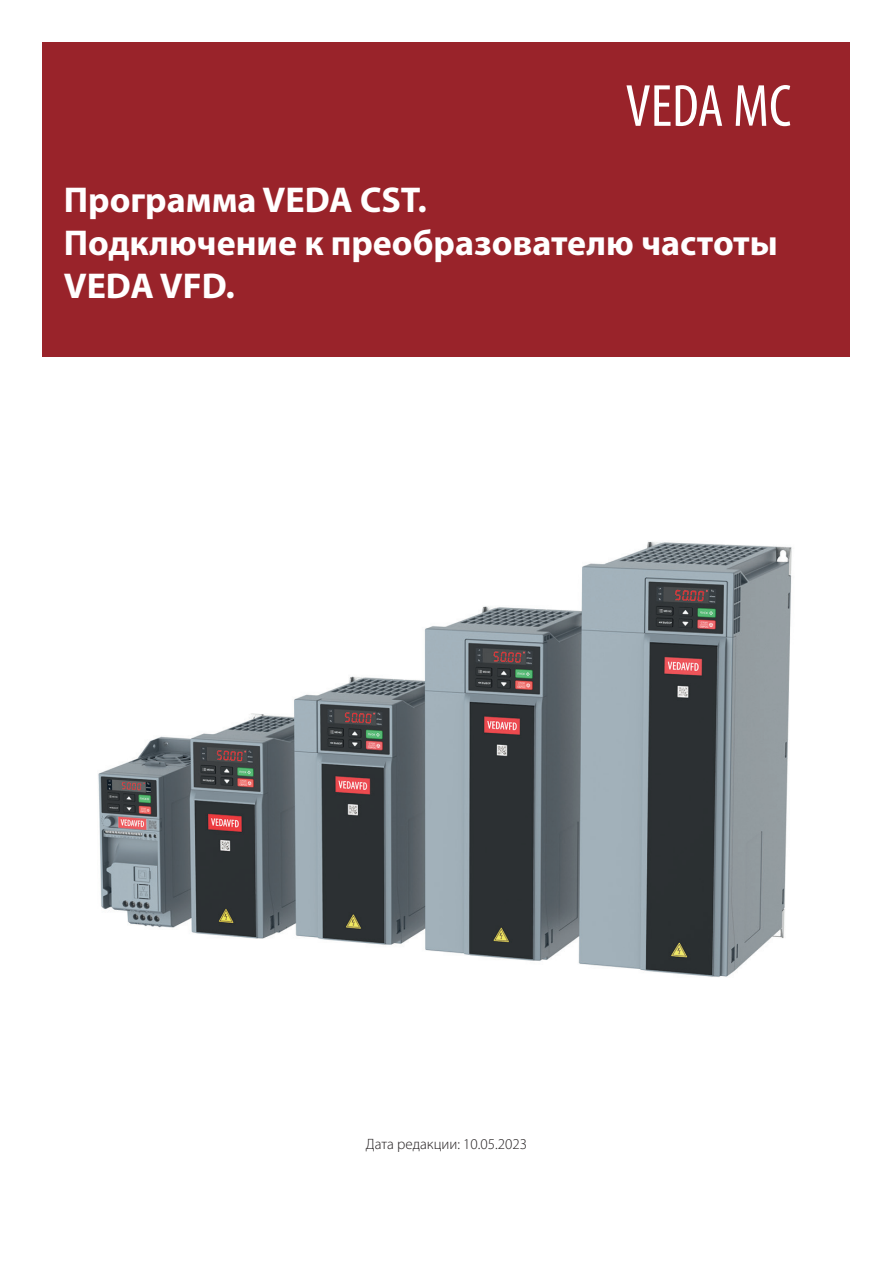
<style>
.page{position:relative;width:893px;height:1263px;background:#fff}
.page>*{position:absolute;margin:0;border:0;box-sizing:border-box;transform-origin:0 0}
.t1{font:condensed 60px "Myriad Pro";color:#fff}
.t2{font:700 36px/43.2px "Myriad Pro";color:#fff}
.t3{font:300 15px "Myriad Pro";color:#231f20}
</style>
<div class="page">
<div style="left:43px;top:43px;width:807px;height:314px;background:#99232a"></div>
<img style="left:98px;top:541px;width:694px;height:436px">
<h1 class="t1" style="left:625px;top:70px;width:167px">VEDA MC</h1>
<p class="t2" style="left:64px;top:177px;width:365px">Программа VEDA CST.</p>
<p class="t2" style="left:64px;top:220px;width:715px">Подключение к преобразователю частоты<br>VEDA VFD.</p>
<p class="t3" style="left:366px;top:1135px;width:163px">Дата редакции: 10.05.2023</p>
</div>
